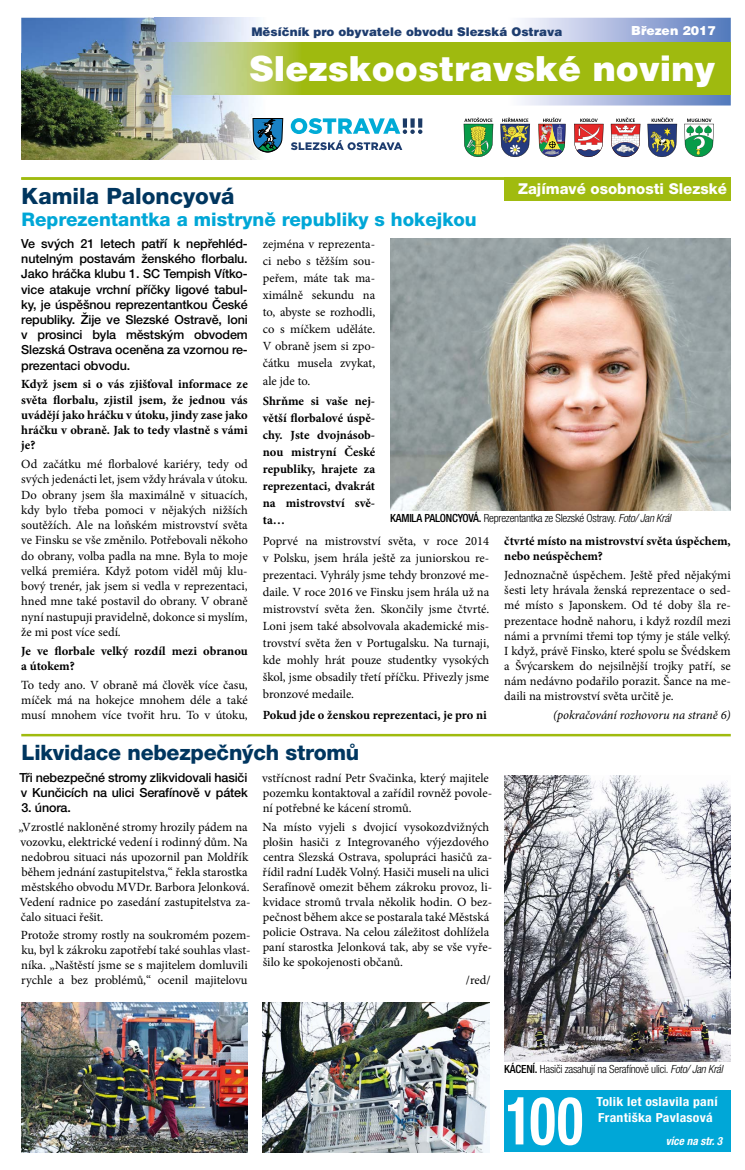
<style>
.page{position:relative;width:745px;height:1170px;background:#fff}
.page>*{position:absolute;margin:0;border:0;box-sizing:border-box;transform-origin:0 0}
.t1{font:700 condensed 66.62px "Helvetica Neue LT Pro";color:#fff;scale:.81 1}
.t2{font:900 34.5px "Helvetica CE";color:#fff}
.t3{font:800 22.5px "Helvetica Neue LT Pro";color:#00365f}
.t4{font:800 21.25px "Helvetica Neue LT Pro";letter-spacing:-.01em;color:#00365f}
.t5{font:800 18.75px "Helvetica Neue LT Pro";color:#00a7d7}
.t6{font:800 15px "Helvetica Neue LT Pro";color:#fff}
.t7{font:12.5px/15px "Minion Pro";color:#000;text-align:justify}
.t8{font:700 12.5px/17px "Minion Pro";color:#000;text-align:justify}
.t9{font:500 12.5px/15.2px "Helvetica Neue LT Pro";letter-spacing:-.01em;color:#000}
.t10{font:700 condensed 12.5px/15.8px "Helvetica Neue LT Pro";letter-spacing:.02em;color:#fff;scale:1.1 1}
.t11{font:italic 12.5px "Minion Pro";letter-spacing:-.01em;color:#000}
.t12{font:900 12.5px "Helvetica CE";color:#fff}
.t13{font:900 11.88px "Helvetica CE";color:#1e3d6f}
.t14{font:300 condensed 11.25px "Helvetica Neue LT Pro";letter-spacing:-.02em;color:#000}
.t15{font:italic 700 condensed 11.25px "Helvetica Neue LT Pro";color:#fff}
.s1{font-weight:500}
.s2{font-style:italic}
</style>
<div class="page">
<svg style="left:500px;top:18px;width:230px;height:87px;background:#adbcd4"></svg>
<img style="left:21px;top:18px;width:133px;height:35px">
<img style="left:154px;top:18px;width:134px;height:25px">
<img style="left:21px;top:53px;width:125px;height:36px">
<img style="left:21px;top:89px;width:133px;height:70px">
<img style="left:154px;top:94px;width:134px;height:65px">
<div style="left:288px;top:43px;width:212px;height:51px;background:#9fba0f"></div>
<div style="left:500px;top:43px;width:230px;height:51px;background:#9fba0f"></div>
<img style="left:146px;top:43px;width:142px;height:51px">
<svg style="left:463px;top:118px;width:30px;height:39px"></svg>
<svg style="left:538px;top:118px;width:27px;height:39px"></svg>
<svg style="left:574px;top:119px;width:29px;height:38px"></svg>
<svg style="left:610px;top:118px;width:30px;height:39px"></svg>
<svg style="left:647px;top:118px;width:29px;height:39px"></svg>
<svg style="left:684px;top:119px;width:29px;height:38px"></svg>
<svg style="left:500px;top:118px;width:29px;height:39px"></svg>
<svg style="left:250px;top:115px;width:172px;height:40px"></svg>
<div style="left:504px;top:1090px;width:226px;height:62px;background:#00a7d7"></div>
<hr style="left:21px;top:733px;width:709px;height:3px;background:#a0bb0f">
<div style="left:504px;top:177px;width:226px;height:24px;background:#a0bb0f"></div>
<hr style="left:21px;top:177px;width:709px;height:3px;background:#a0bb0f">
<img style="left:390px;top:239px;width:340px;height:271px">
<img style="left:504px;top:775px;width:226px;height:286px">
<img style="left:21px;top:1002px;width:226px;height:150px">
<img style="left:263px;top:1002px;width:226px;height:150px">
<p class="t13" style="left:251px;top:25px;width:312px">Měsíčník pro obyvatele obvodu Slezská Ostrava</p>
<p class="t12" style="left:631px;top:24px;width:86px">Březen 2017</p>
<h2 class="t2" style="left:249px;top:49px;width:468px">Slezskoostravské noviny</h2>
<h3 class="t3" style="left:22px;top:182px;width:214px">Kamila Paloncyová</h3>
<h3 class="t5" style="left:22px;top:209px;width:456px">Reprezentantka a mistryně republiky s hokejkou</h3>
<p class="t6" style="left:517px;top:180px;width:210px">Zajímavé osobnosti Slezské</p>
<p class="t9" style="left:21px;top:235px;width:228px;text-align:justify">Ve svých 21 letech patří k nepřehléd&shy;nutelným postavám ženského florbalu.<br>Jako hráčka klubu 1. SC Tempish Vítko&shy;vice atakuje vrchní příčky ligové tabul&shy;ky, je úspěšnou reprezentantkou České republiky. Žije ve Slezské Ostravě, loni v prosinci byla městským obvodem Slezská Ostrava oceněna za vzornou re&shy;prezentaci obvodu.</p>
<p class="t8" style="left:21px;top:376px;width:228px;line-height:15.2px">Když jsem si o vás zjišťoval informace ze světa florbalu, zjistil jsem, že jednou vás uvádějí jako hráčku v útoku, jindy zase jako hráčku v obraně. Jak to tedy vlastně s vámi je?</p>
<p class="t7" style="left:21px;top:456px;width:228px">Od začátku mé florbalové kariéry, tedy od svých jedenácti let, jsem vždy hrávala v útoku.<br>Do obrany jsem šla maximálně v situacích, kdy bylo třeba pomoci v nějakých nižších soutěžích. Ale na loňském mistrovství světa ve Finsku se vše změnilo. Potřebovali někoho do obrany, volba padla na mne. Byla to moje velká premiéra. Když potom viděl můj klu&shy;bový trenér, jak jsem si vedla v reprezentaci, hned mne také postavil do obrany. V obraně nyní nastupuji pravidelně, dokonce si myslím, že mi post více sedí.</p>
<p class="t8" style="left:21px;top:642px;width:228px;line-height:15.2px">Je ve florbale velký rozdíl mezi obranou a útokem?</p>
<p class="t7" style="left:21px;top:677px;width:228px">To tedy ano. V obraně má člověk více času, míček má na hokejce mnohem déle a také musí mnohem více tvořit hru. To v útoku,</p>
<p class="t7" style="left:262px;top:236px;width:114px;line-height:17px">zejména v reprezenta&shy;ci nebo s těžším sou&shy;peřem, máte tak ma&shy;ximálně sekundu na to, abyste se rozhodli, co s míčkem uděláte.<br>V obraně jsem si zpo&shy;čátku musela zvykat, ale jde to.</p>
<p class="t8" style="left:262px;top:392px;width:114px">Shrňme si vaše nej&shy;větší florbalové úspě&shy;chy. Jste dvojnásob&shy;nou mistryní České republiky, hrajete za reprezentaci, dvakrát na mistrovství svě&shy;ta…</p>
<p class="t7" style="left:262px;top:532px;width:228px;line-height:17px">Poprvé na mistrovství světa, v roce 2014 v Polsku, jsem hrála ještě za juniorskou re&shy;prezentaci. Vyhrály jsme tehdy bronzové me&shy;daile. V roce 2016 ve Finsku jsem hrála už na mistrovství světa žen. Skončily jsme čtvrté.<br>Loni jsem také absolvovala akademické mis&shy;trovství světa žen v Portugalsku. Na turnaji, kde mohly hrát pouze studentky vysokých škol, jsme obsadily třetí příčku. Přivezly jsme bronzové medaile.</p>
<p class="t8" style="left:262px;top:706px;width:225px">Pokud jde o ženskou reprezentaci, je pro ni</p>
<p class="t14" style="left:390px;top:511px;width:282px"><span class="s1">KAMILA PALONCYOVÁ.</span> Reprezentantka ze Slezské Ostravy. <span class="s2">Foto/ Jan Král</span></p>
<p class="t8" style="left:504px;top:533px;width:228px;line-height:15.1px">čtvrté místo na mistrovství světa úspěchem, nebo neúspěchem?</p>
<p class="t7" style="left:504px;top:567px;width:228px">Jednoznačně úspěchem. Ještě před nějakými šesti lety hrávala ženská reprezentace o sed&shy;mé místo s Japonskem. Od té doby šla re&shy;prezentace hodně nahoru, i když rozdíl mezi námi a prvními třemi top týmy je stále velký.<br>I když, právě Finsko, které spolu se Švédskem a Švýcarskem do nejsilnější trojky patří, se nám nedávno podařilo porazit. Šance na me&shy;daili na mistrovství světa určitě je.</p>
<p class="t11" style="left:552px;top:706px;width:179px">(pokračování rozhovoru na straně 6)</p>
<h3 class="t4" style="left:22px;top:739px;width:339px">Likvidace nebezpečných stromů</h3>
<p class="t9" style="left:19px;top:770px;width:230px">Tři nebezpečné stromy zlikvidovali hasiči v Kunčicích na ulici Serafínově v pátek</p>
<p class="t9" style="left:21px;top:799px;width:51px">3. února.</p>
<p class="t7" style="left:19px;top:819px;width:233px;text-align:left">„Vzrostlé nakloněné stromy hrozily pádem na vozovku, elektrické vedení i rodinný dům. Na nedobrou situaci nás upozornil pan Moldřík během jednání zastupitelstva,“ řekla starostka městského obvodu MVDr. Barbora Jelonková.<br>Vedení radnice po zasedání zastupitelstva za&shy;čalo situaci řešit.</p>
<p class="t7" style="left:21px;top:927px;width:231px;text-align:left">Protože stromy rostly na soukromém pozem&shy;ku, byl k zákroku zapotřebí také souhlas vlast&shy;níka. „Naštěstí jsme se s majitelem domluvili rychle a bez problémů,“ ocenil majitelovu</p>
<p class="t7" style="left:262px;top:770px;width:231px;text-align:left">vstřícnost radní Petr Svačinka, který majitele pozemku kontaktoval a zařídil rovněž povole&shy;ní potřebné ke kácení stromů.</p>
<p class="t7" style="left:262px;top:819px;width:231px;text-align:left">Na místo vyjeli s dvojicí vysokozdvižných plošin hasiči z Integrovaného výjezdového centra Slezská Ostrava, spolupráci hasičů za&shy;řídil radní Luděk Volný. Hasiči museli na ulici Serafínově omezit během zákroku provoz, li&shy;kvidace stromů trvala několik hodin. O bez&shy;pečnost během akce se postarala také Městská policie Ostrava. Na celou záležitost dohlížela paní starostka Jelonková tak, aby se vše vyře&shy;šilo ke spokojenosti občanů.</p>
<p class="t7" style="left:465px;top:972px;width:26px">/red/</p>
<p class="t14" style="left:504px;top:1062px;width:220px"><span class="s1">KÁCENÍ.</span> Hasiči zasahují na Serafínově ulici. <span class="s2">Foto/ Jan Král</span></p>
<h1 class="t1" style="left:505px;top:1080px;width:97px">100</h1>
<p class="t10" style="left:596px;top:1093px;width:111px">Tolik let oslavila paní<br>Františka Pavlasová</p>
<p class="t15" style="left:665px;top:1134px;width:58px">více na str. 3</p>
</div>
